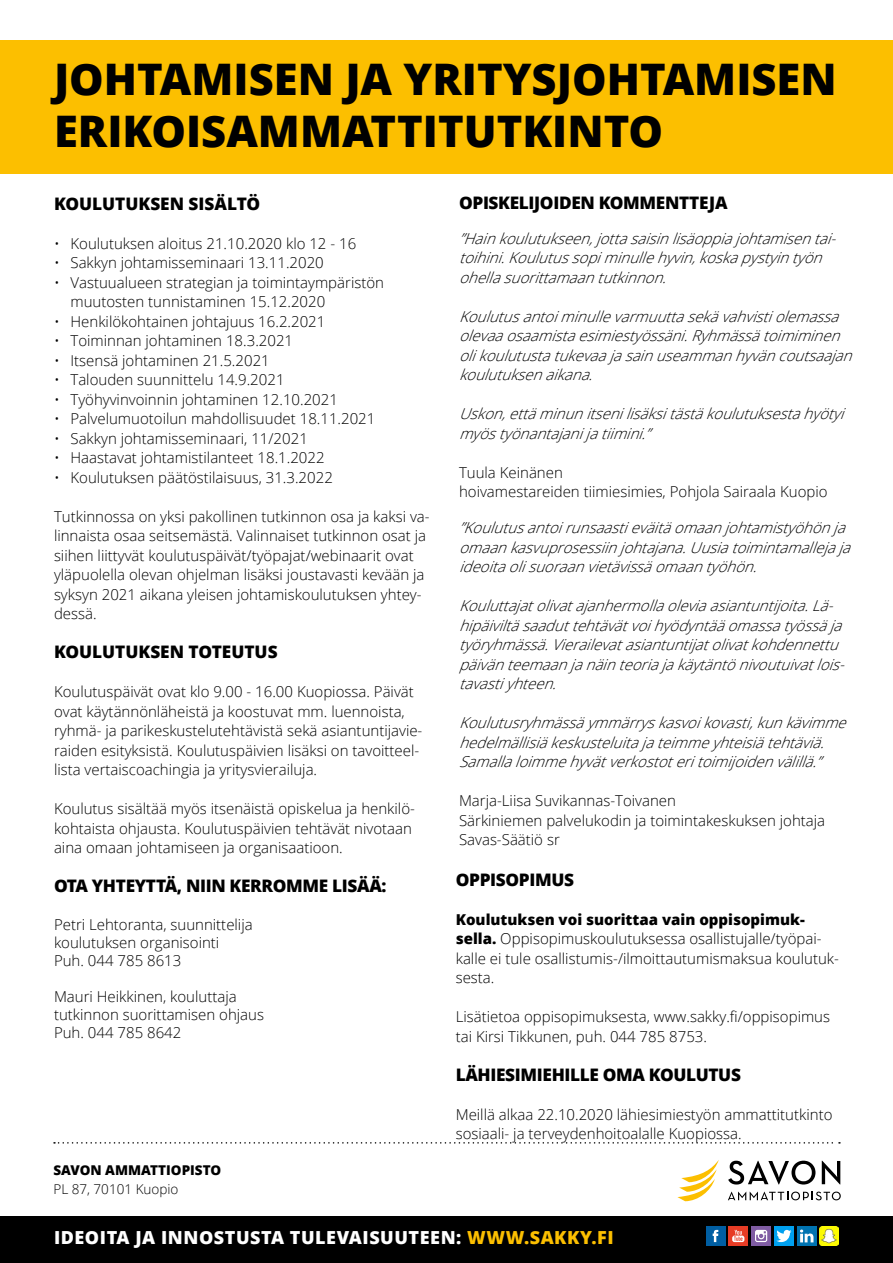
<style>
.page{position:relative;width:893px;height:1263px;background:#fff}
.page>*{position:absolute;margin:0;border:0;box-sizing:border-box;transform-origin:0 0}
.t1{font:800 43.5px/52.2px "Open Sans";color:#000}
.t2{font:800 18px "Open Sans";letter-spacing:.03em;color:#fff}
.t3{font:800 17.25px "Open Sans";letter-spacing:-.02em;color:#000}
.t4{font:800 17.25px "Open Sans";color:#000}
.t5{font:300 15px/19.5px "Open Sans";color:#000}
.t6{font:italic 300 15px/19.5px "Open Sans";color:#000}
.t7{font:800 13.5px "Open Sans";color:#000}
.t8{font:300 13.5px "Open Sans";color:#000}
.s1{font-weight:800}
.s2{color:#fcbf00}
</style>
<div class="page">
<div style="left:0;top:1216px;width:893px;height:47px;background:#000"></div>
<div style="left:0;top:40px;width:893px;height:134px;background:#fcbf00"></div>
<svg style="left:677px;top:1160px;width:42px;height:41px"></svg>
<svg style="left:728px;top:1161px;width:87px;height:23px"></svg>
<svg style="left:822px;top:1161px;width:18px;height:23px"></svg>
<svg style="left:728px;top:1191px;width:113px;height:9px"></svg>
<svg style="left:54px;top:1142px;width:786px;height:1px"></svg>
<div style="left:706px;top:1226px;width:19px;height:20px;background:#005ea2"></div>
<svg style="left:713px;top:1230px;width:5px;height:12px"></svg>
<div style="left:728px;top:1226px;width:20px;height:20px;background:#e73c25"></div>
<svg style="left:732px;top:1230px;width:12px;height:12px"></svg>
<div style="left:751px;top:1226px;width:20px;height:20px;background:#805ca3"></div>
<div style="left:774px;top:1226px;width:20px;height:20px;background:#00a0ef"></div>
<div style="left:797px;top:1226px;width:19px;height:20px;background:#0073b1"></div>
<svg style="left:755px;top:1230px;width:12px;height:12px"></svg>
<svg style="left:776px;top:1230px;width:15px;height:12px"></svg>
<svg style="left:800px;top:1229px;width:13px;height:13px"></svg>
<img style="left:819px;top:1226px;width:20px;height:20px">
<h1 class="t1" style="left:54px;top:54px;width:784px">JOHTAMISEN JA YRITYSJOHTAMISEN<br>ERIKOISAMMATTITUTKINTO</h1>
<p class="t4" style="left:54px;top:194px;width:208px">KOULUTUKSEN SISÄLTÖ</p>
<p class="t5" style="left:54px;top:233px;width:304px">• Koulutuksen aloitus 21.10.2020 klo 12 - 16</p>
<p class="t5" style="left:54px;top:253px;width:271px">• Sakkyn johtamisseminaari 13.11.2020</p>
<p class="t5" style="left:70px;top:272px;width:315px;text-indent:-16px">• Vastuualueen strategian ja toimintaympäristön muutosten tunnistaminen 15.12.2020</p>
<p class="t5" style="left:54px;top:311px;width:273px">• Henkilökohtainen johtajuus 16.2.2021</p>
<p class="t5" style="left:54px;top:331px;width:241px">• Toiminnan johtaminen 18.3.2021</p>
<p class="t5" style="left:54px;top:350px;width:217px">• Itsensä johtaminen 21.5.2021</p>
<p class="t5" style="left:54px;top:370px;width:232px">• Talouden suunnittelu 14.9.2021</p>
<p class="t5" style="left:54px;top:389px;width:285px">• Työhyvinvoinnin johtaminen 12.10.2021</p>
<p class="t5" style="left:54px;top:409px;width:323px">• Palvelumuotoilun mahdollisuudet 18.11.2021</p>
<p class="t5" style="left:54px;top:428px;width:255px">• Sakkyn johtamisseminaari, 11/2021</p>
<p class="t5" style="left:54px;top:448px;width:272px">• Haastavat johtamistilanteet 18.1.2022</p>
<p class="t5" style="left:54px;top:467px;width:280px">• Koulutuksen päätöstilaisuus, 31.3.2022</p>
<p class="t5" style="left:54px;top:506px;width:377px">Tutkinnossa on yksi pakollinen tutkinnon osa ja kaksi va&shy;linnaista osaa seitsemästä. Valinnaiset tutkinnon osat ja siihen liittyvät koulutuspäivät/työpajat/webinaarit ovat yläpuolella olevan ohjelman lisäksi joustavasti kevään ja syksyn 2021 aikana yleisen johtamiskoulutuksen yhtey&shy;dessä.</p>
<p class="t4" style="left:54px;top:642px;width:225px">KOULUTUKSEN TOTEUTUS</p>
<p class="t5" style="left:54px;top:682px;width:370px">Koulutuspäivät ovat klo 9.00 - 16.00 Kuopiossa. Päivät ovat käytännönläheistä ja koostuvat mm. luennoista, ryhmä- ja parikeskustelutehtävistä sekä asiantuntijavie&shy;raiden esityksistä. Koulutuspäivien lisäksi on tavoitteel&shy;lista vertaiscoachingia ja yritysvierailuja.</p>
<p class="t5" style="left:54px;top:799px;width:362px">Koulutus sisältää myös itsenäistä opiskelua ja henkilö&shy;kohtaista ohjausta. Koulutuspäivien tehtävät nivotaan aina omaan johtamiseen ja organisaatioon.</p>
<p class="t3" style="left:54px;top:876px;width:334px">OTA YHTEYTTÄ, NIIN KERROMME LISÄÄ:</p>
<p class="t5" style="left:54px;top:915px;width:200px;line-height:18px">Petri Lehtoranta, suunnittelija koulutuksen organisointi<br>Puh. 044 785 8613</p>
<p class="t5" style="left:54px;top:987px;width:212px;line-height:18px">Mauri Heikkinen, kouluttaja tutkinnon suorittamisen ohjaus<br>Puh. 044 785 8642</p>
<p class="t7" style="left:53px;top:1162px;width:169px">SAVON AMMATTIOPISTO</p>
<p class="t8" style="left:53px;top:1180px;width:126px">PL 87, 70101 Kuopio</p>
<p class="t3" style="left:459px;top:193px;width:270px">OPISKELIJOIDEN KOMMENTTEJA</p>
<p class="t6" style="left:459px;top:228px;width:385px">”Hainkoulutukseen,jottasaisinlisäoppiajohtamisentai&shy;toihini.Koulutussopiminullehyvin,koskapystyintyön ohellasuorittamaantutkinnon.</p>
<p class="t6" style="left:459px;top:306px;width:401px">Koulutusantoiminullevarmuuttasekävahvistiolemassa olevaaosaamistaesimiestyössäni.Ryhmässätoimiminen olikoulutustatukevaajasainuseammanhyväncoutsaajan koulutuksenaikana.</p>
<p class="t6" style="left:459px;top:403px;width:393px">Uskon,ettäminunitsenilisäksitästäkoulutuksestahyötyi myöstyönantajanijatiimini.”</p>
<p class="t5" style="left:459px;top:462px;width:370px">Tuula Keinänen<br>hoivamestareiden tiimiesimies, Pohjola Sairaala Kuopio</p>
<p class="t6" style="left:459px;top:517px;width:400px">”Koulutusantoirunsaastieväitäomaanjohtamistyöhönja omaankasvuprosessiinjohtajana.Uusiatoimintamallejaja ideoitaolisuoraanvietävissäomaantyöhön.</p>
<p class="t6" style="left:459px;top:595px;width:393px">Kouluttajatolivatajanhermollaoleviaasiantuntijoita.Lä&shy;hipäiviltäsaaduttehtävätvoihyödyntääomassatyössäja työryhmässä.Vierailevatasiantuntijatolivatkohdennettu päivänteemaanjanäinteoriajakäytäntönivoutuivatlois&shy;tavastiyhteen.</p>
<p class="t6" style="left:459px;top:712px;width:395px">Koulutusryhmässäymmärryskasvoikovasti,kunkävimme hedelmällisiäkeskusteluitajateimmeyhteisiätehtäviä.<br>Samallaloimmehyvätverkostoteritoimijoidenvälillä.”</p>
<p class="t5" style="left:459px;top:790px;width:368px">Marja-Liisa Suvikannas-Toivanen<br>Särkiniemen palvelukodin ja toimintakeskuksen johtaja<br>Savas-Säätiö sr</p>
<p class="t3" style="left:456px;top:869px;width:120px">OPPISOPIMUS</p>
<p class="t5" style="left:456px;top:909px;width:385px"><span class="s1">Koulutuksen voi suorittaa vain oppisopimuk&shy;sella.</span> Oppisopimuskoulutuksessa osallistujalle/työpai&shy;kalle ei tule osallistumis-/ilmoittautumismaksua koulutuk&shy;sesta.</p>
<p class="t5" style="left:456px;top:1006px;width:376px">Lisätietoa oppisopimuksesta, www.sakky.fi/oppisopimus tai Kirsi Tikkunen, puh. 044 785 8753.</p>
<p class="t3" style="left:456px;top:1064px;width:287px">LÄHIESIMIEHILLE OMA KOULUTUS</p>
<p class="t5" style="left:456px;top:1104px;width:378px">Meillä alkaa 22.10.2020 lähiesimiestyön ammattitutkinto sosiaali- ja terveydenhoitoalalle Kuopiossa.</p>
<p class="t2" style="left:54px;top:1227px;width:561px">IDEOITA JA INNOSTUSTA TULEVAISUUTEEN: <span class="s2">WWW.SAKKY.FI</span></p>
</div>
